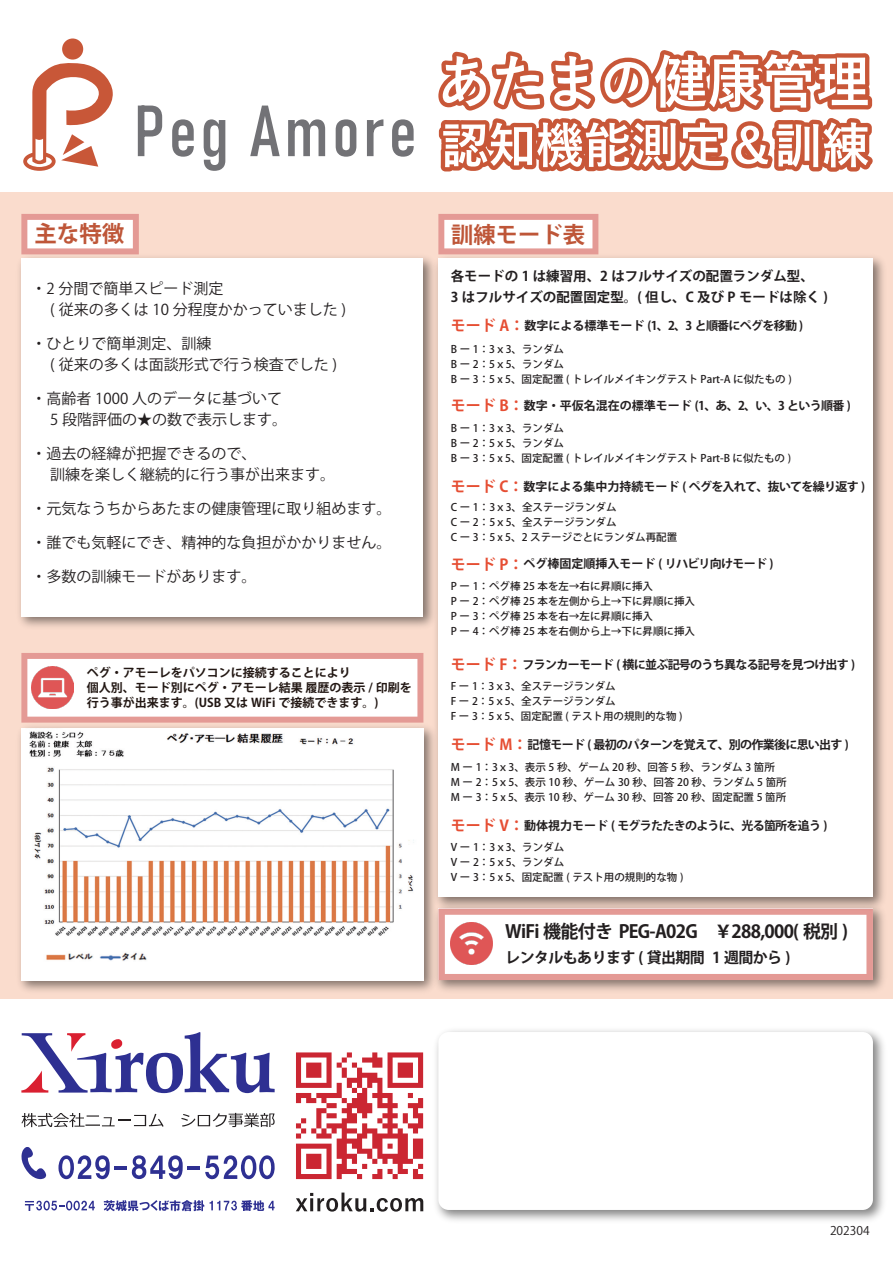
<style>
.page{position:relative;width:893px;height:1263px;background:#fff}
.page>*{position:absolute;margin:0;border:0;box-sizing:border-box;transform-origin:0 0}
.t1{font:700 22.5px "Koz Go Pr 6 N";color:#be5638}
.t2{font:700 18px "Koz Go Pr 6 N";letter-spacing:-.04em;color:#231f20}
.t3{font:15px/21px "Koz Go Pr 6 N";color:#231f20}
.t4{font:700 15px "Koz Go Pr 6 N";letter-spacing:-.04em;color:#231f20}
.t5{font:700 13.5px/21px "Koz Go Pr 6 N";color:#231f20}
.t6{font:700 12px "Koz Go Pr 6 N";letter-spacing:-.06em;color:#231f20}
.t7{font:700 12px "Koz Go Pr 6 N";color:#231f20}
.t8{font:700 12px/15px "Koz Go Pr 6 N";color:#221713}
.t9{font:700 12px "Koz Go Pr 6 N";letter-spacing:-.03em;color:#231f20}
.t10{font:12px "Koz Go Pr 6 N";color:#231f20}
.t11{font:500 10.5px/15px "Koz Go Pr 6 N";color:#231f20}
.s1{font-size:15px;color:#e64e33}
</style>
<div class="page">
<div style="left:0;top:193px;width:893px;height:806px;background:#fadccd"></div>
<svg style="left:438px;top:51px;width:106px;height:60px"></svg>
<svg style="left:550px;top:50px;width:322px;height:62px"></svg>
<svg style="left:439px;top:118px;width:434px;height:54px"></svg>
<svg style="left:138px;top:106px;width:24px;height:50px"></svg>
<svg style="left:172px;top:119px;width:22px;height:38px"></svg>
<svg style="left:204px;top:119px;width:21px;height:52px"></svg>
<svg style="left:250px;top:106px;width:30px;height:50px"></svg>
<svg style="left:288px;top:119px;width:37px;height:37px"></svg>
<svg style="left:336px;top:119px;width:20px;height:38px"></svg>
<svg style="left:367px;top:119px;width:16px;height:37px"></svg>
<svg style="left:392px;top:119px;width:22px;height:38px"></svg>
<div style="left:62px;top:38px;width:21px;height:22px;background:#c85738;border-radius:50%"></div>
<svg style="left:23px;top:63px;width:90px;height:108px"></svg>
<img style="left:19px;top:720px;width:411px;height:271px">
<img style="left:21px;top:728px;width:402px;height:252px">
<svg style="left:21px;top:1147px;width:25px;height:32px"></svg>
<svg style="left:58px;top:1155px;width:217px;height:24px"></svg>
<svg style="left:25px;top:1201px;width:70px;height:10px"></svg>
<svg style="left:104px;top:1200px;width:171px;height:11px"></svg>
<svg style="left:21px;top:1032px;width:254px;height:61px"></svg>
<svg style="left:21px;top:1113px;width:143px;height:14px"></svg>
<svg style="left:181px;top:1113px;width:94px;height:14px"></svg>
<svg style="left:296px;top:1052px;width:127px;height:127px"></svg>
<svg style="left:296px;top:1192px;width:127px;height:19px"></svg>
<img style="left:436px;top:1030px;width:448px;height:191px">
<div style="left:438px;top:1032px;width:435px;height:178px;background:#fff;border-radius:10px"></div>
<img style="left:430px;top:914px;width:454px;height:77px">
<svg style="left:438px;top:914px;width:435px;height:66px;background:#fbf0f0"></svg>
<svg style="left:21px;top:653px;width:402px;height:70px;background:#f9e9e8"></svg>
<img style="left:430px;top:250px;width:454px;height:664px">
<div style="left:438px;top:259px;width:435px;height:638px;background:#fff"></div>
<svg style="left:438px;top:214px;width:160px;height:40px;background:#f5dcdb"></svg>
<svg style="left:21px;top:214px;width:118px;height:36px;background:#f7e1e0"></svg>
<img style="left:19px;top:250px;width:422px;height:384px">
<div style="left:21px;top:259px;width:402px;height:358px;background:#fff"></div>
<img style="left:31px;top:666px;width:43px;height:43px">
<img style="left:450px;top:922px;width:42px;height:43px">
<h1 class="t1" style="left:34px;top:221px;width:91px">主な特徴</h1>
<h1 class="t1" style="left:451px;top:222px;width:135px">訓練モード表</h1>
<h3 class="t3" style="left:32px;top:278px;width:316px">・2 分間で簡単スピード測定<br>　( 従来の多くは 10 分程度かかっていました )</h3>
<h3 class="t3" style="left:32px;top:333px;width:307px">・ひとりで簡単測定、訓練<br>　( 従来の多くは面談形式で行う検査でした )</h3>
<h3 class="t3" style="left:32px;top:388px;width:257px">・高齢者 1000 人のデータに基づいて　5 段階評価の★の数で表示します。</h3>
<h3 class="t3" style="left:32px;top:444px;width:305px">・過去の経緯が把握できるので、<br>　訓練を楽しく継続的に行う事が出来ます。</h3>
<h3 class="t3" style="left:32px;top:499px;width:362px">・元気なうちからあたまの健康管理に取り組めます。</h3>
<h3 class="t3" style="left:32px;top:532px;width:362px">・誰でも気軽にでき、精神的な負担がかかりません。</h3>
<h3 class="t3" style="left:32px;top:566px;width:227px">・多数の訓練モードがあります。</h3>
<p class="t5" style="left:451px;top:266px;width:379px">各モードの 1 は練習用、2 はフルサイズの配置ランダム型、<br>3 はフルサイズの配置固定型。( 但し、C 及び P モードは除く )</p>
<p class="t7" style="left:451px;top:319px;width:354px"><span class="s1">モード A：</span>数字による標準モード (1、2、3 と順番にペグを移動 )</p>
<p class="t11" style="left:451px;top:341px;width:342px">B ー 1：3ｘ3、ランダム<br>B ー 2：5ｘ5、ランダム<br>B ー 3：5 x 5、固定配置 ( トレイルメイキングテスト Part-A に似たもの )</p>
<p class="t7" style="left:451px;top:399px;width:401px"><span class="s1">モード B：</span>数字・平仮名混在の標準モード (1、あ、2、い、3 という順番 )</p>
<p class="t11" style="left:451px;top:421px;width:342px">B ー 1：3ｘ3、ランダム<br>B ー 2：5ｘ5、ランダム<br>B ー 3：5 x 5、固定配置 ( トレイルメイキングテスト Part-B に似たもの )</p>
<p class="t9" style="left:451px;top:480px;width:416px"><span class="s1">モード C：</span>数字による集中力持続モード ( ペグを入れて、抜いてを繰り返す )</p>
<p class="t11" style="left:451px;top:500px;width:228px">C ー 1：3ｘ3、全ステージランダム<br>C ー 2：5ｘ5、全ステージランダム<br>C ー 3：5 x 5、2 ステージごとにランダム再配置</p>
<p class="t7" style="left:451px;top:557px;width:324px"><span class="s1">モード P：</span>ペグ棒固定順挿入モード ( リハビリ向けモード )</p>
<p class="t11" style="left:451px;top:579px;width:246px">P ー 1：ペグ棒 25 本を左→右に昇順に挿入<br>P ー 2：ペグ棒 25 本を左側から上→下に昇順に挿入<br>P ー 3：ペグ棒 25 本を右→左に昇順に挿入<br>P ー 4：ペグ棒 25 本を右側から上→下に昇順に挿入</p>
<p class="t8" style="left:87px;top:665px;width:326px">ペグ・アモーレをパソコンに接続することにより<br>個人別、モード別にペグ・アモーレ結果 履歴の表示 / 印刷を行う事が出来ます。(USB 又は WiFi で接続できます。)</p>
<p class="t6" style="left:451px;top:657px;width:406px"><span class="s1">モード F：</span>フランカーモード ( 横に並ぶ記号のうち異なる記号を見つけ出す )</p>
<p class="t11" style="left:451px;top:679px;width:233px">F ー 1：3ｘ3、全ステージランダム<br>F ー 2：5ｘ5、全ステージランダム<br>F ー 3：5 x 5、固定配置 ( テスト用の規則的な物 )</p>
<p class="t6" style="left:451px;top:738px;width:399px"><span class="s1">モード M：</span>記憶モード ( 最初のパターンを覚えて、別の作業後に思い出す )</p>
<p class="t11" style="left:451px;top:760px;width:337px">M ー 1：3ｘ3、表示 5 秒、ゲーム 20 秒、回答 5 秒、ランダム 3 箇所<br>M ー 2：5ｘ5、表示 10 秒、ゲーム 30 秒、回答 20 秒、ランダム 5 箇所<br>M ー 3：5 x 5、表示 10 秒、ゲーム 30 秒、回答 20 秒、固定配置 5 箇所</p>
<p class="t6" style="left:451px;top:819px;width:378px"><span class="s1">モード V：</span>動体視力モード ( モグラたたきのように、光る箇所を追う )</p>
<p class="t11" style="left:451px;top:839px;width:234px">V ー 1：3ｘ3、ランダム<br>V ー 2：5ｘ5、ランダム<br>V ー 3：5 x 5、固定配置 ( テスト用の規則的な物 )</p>
<h2 class="t2" style="left:505px;top:921px;width:344px">WiFi 機能付き PEG-A02G　￥288,000( 税別 )</h2>
<h3 class="t4" style="left:505px;top:949px;width:287px">レンタルもあります ( 貸出期間 1 週間から )</h3>
<p class="t10" style="left:830px;top:1224px;width:41px">202304</p>
</div>
